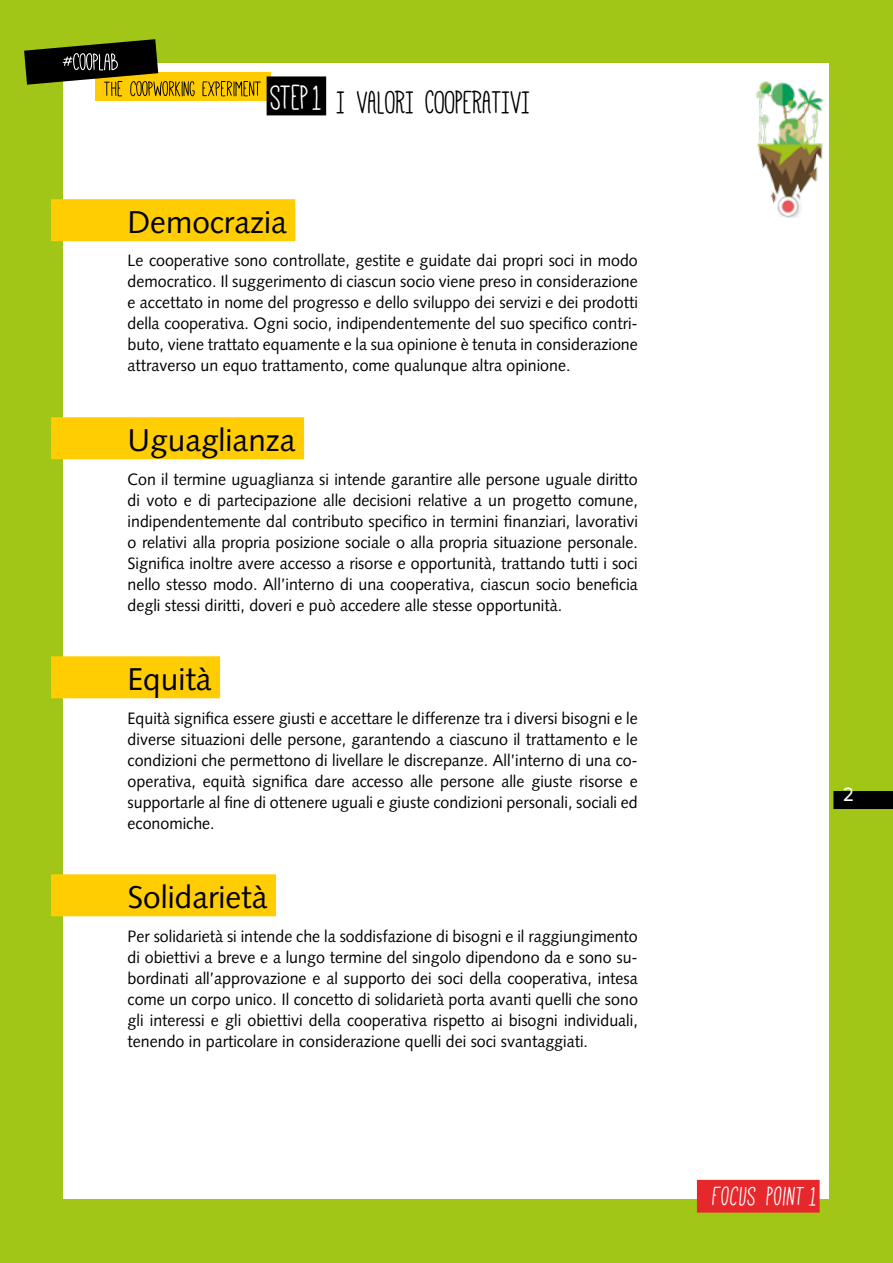
<style>
.page{position:relative;width:893px;height:1263px;background:#a2c617}
.page>*{position:absolute;margin:0;border:0;box-sizing:border-box;transform-origin:0 0}
.t1{font:36px "Mathlete Bulky";letter-spacing:.01em;color:#000}
.t2{font:31.5px "Syntax LT Std";color:#000}
.t3{font:29.4px "Mathlete Bulky Slant";letter-spacing:.04em;color:#fff}
.t4{font:22.5px "Courier Prime Code";color:#fff}
.t5{font:16.5px/21px "Syntax LT Std";color:#000;text-align:justify}
.s1{font-size:38.4px;color:#fff}
</style>
<div class="page">
<div style="left:833px;top:791px;width:60px;height:18px;background:#000"></div>
<div style="left:64px;top:64px;width:765px;height:1135px;background:#fff"></div>
<div style="left:51px;top:199px;width:244px;height:42px;background:#ffcd02"></div>
<div style="left:51px;top:417px;width:253px;height:42px;background:#ffcd02"></div>
<div style="left:51px;top:656px;width:169px;height:42px;background:#ffcd02"></div>
<div style="left:51px;top:874px;width:225px;height:42px;background:#ffcd02"></div>
<div style="left:95px;top:72px;width:176px;height:29px;background:#fc0"></div>
<svg style="left:24px;top:39px;width:237px;height:58px"></svg>
<img style="left:755px;top:81px;width:69px;height:137px">
<div style="left:697px;top:1180px;width:123px;height:32px;background:#e6272c"></div>
<div style="left:267px;top:76px;width:59px;height:39px;background:#000"></div>
<h1 class="t1" style="left:271px;top:85px;width:261px"><span class="s1">step 1</span> I VALORI COOPERATIVI</h1>
<h2 class="t2" style="left:128px;top:203px;width:161px">Democrazia</h2>
<p class="t5" style="left:128px;top:250px;width:512px">Le cooperative sono controllate, gestite e guidate dai propri soci in modo democratico. Il suggerimento di ciascun socio viene preso in considerazione e accettato in nome del progresso e dello sviluppo dei servizi e dei prodotti della cooperativa. Ogni socio, indipendentemente del suo specifico contri&shy;buto, viene trattato equamente e la sua opinione è tenuta in considerazione attraverso un equo trattamento, come qualunque altra opinione.</p>
<h2 class="t2" style="left:128px;top:421px;width:170px">Uguaglianza</h2>
<p class="t5" style="left:128px;top:468px;width:512px">Con il termine uguaglianza si intende garantire alle persone uguale diritto di voto e di partecipazione alle decisioni relative a un progetto comune, indipendentemente dal contributo specifico in termini finanziari, lavorativi o relativi alla propria posizione sociale o alla propria situazione personale.<br>Significa inoltre avere accesso a risorse e opportunità, trattando tutti i soci nello stesso modo. All’interno di una cooperativa, ciascun socio beneficia degli stessi diritti, doveri e può accedere alle stesse opportunità.</p>
<h2 class="t2" style="left:128px;top:660px;width:86px">Equità</h2>
<p class="t5" style="left:128px;top:707px;width:512px">Equità significa essere giusti e accettare le differenze tra i diversi bisogni e le diverse situazioni delle persone, garantendo a ciascuno il trattamento e le condizioni che permettono di livellare le discrepanze. All’interno di una co&shy;operativa, equità significa dare accesso alle persone alle giuste risorse e supportarle al fine di ottenere uguali e giuste condizioni personali, sociali ed economiche.</p>
<h2 class="t2" style="left:128px;top:878px;width:141px">Solidarietà</h2>
<p class="t5" style="left:128px;top:925px;width:512px">Per solidarietà si intende che la soddisfazione di bisogni e il raggiungimento di obiettivi a breve e a lungo termine del singolo dipendono da e sono su&shy;bordinati all’approvazione e al supporto dei soci della cooperativa, intesa come un corpo unico. Il concetto di solidarietà porta avanti quelli che sono gli interessi e gli obiettivi della cooperativa rispetto ai bisogni individuali, tenendo in particolare in considerazione quelli dei soci svantaggiati.</p>
<h3 class="t4" style="left:842px;top:780px;width:15px">2</h3>
<h3 class="t3" style="left:713px;top:1182px;width:106px">FOCUS POINT 1</h3>
</div>
